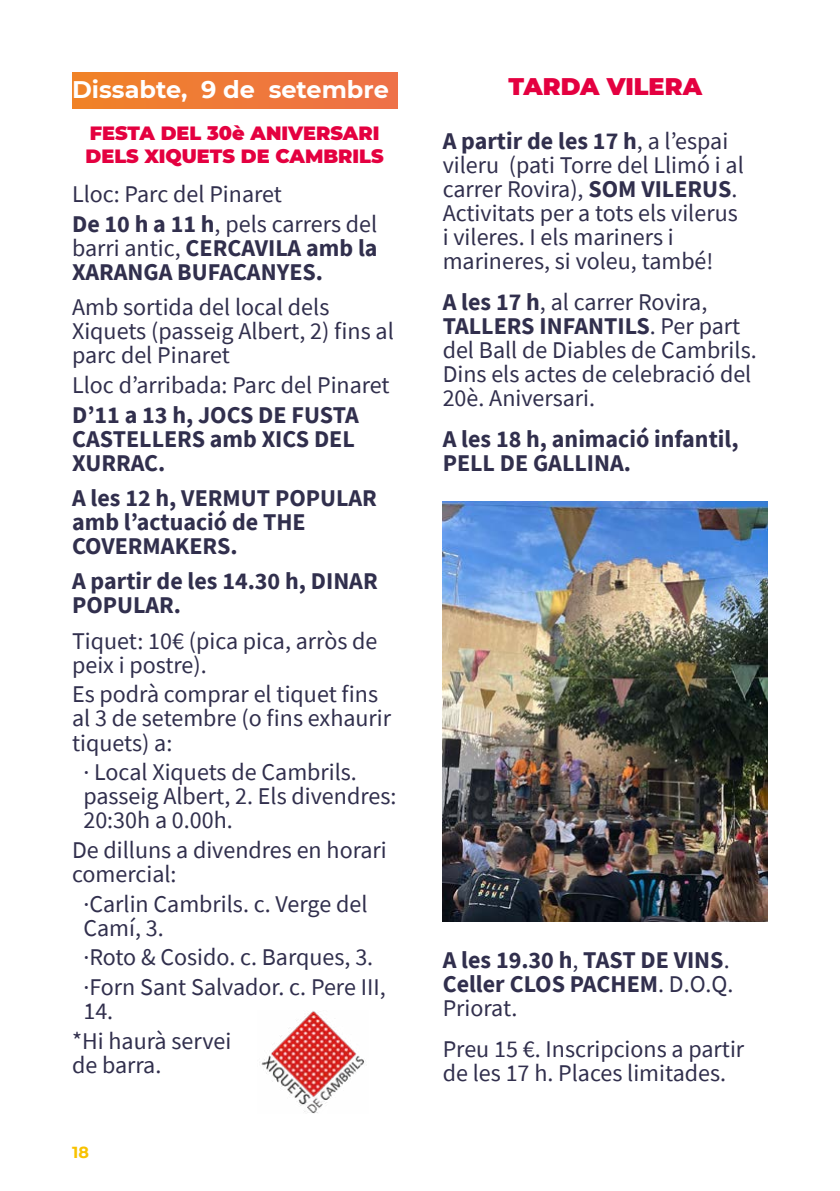
<style>
.page{position:relative;width:840px;height:1191px;background:#fff}
.page>*{position:absolute;margin:0;border:0;box-sizing:border-box;transform-origin:0 0}
.t1{font:24px/24px "Source Sans Pro";color:#312f4d}
.t2{font:700 24px/24px "Source Sans Pro";color:#312f4d}
.t3{font:700 24px "Montserrat";color:#fff}
.t4{font:900 24px "Montserrat";color:#e40040}
.t5{font:900 19.2px/23px "Montserrat";color:#e40040}
.t6{font:700 16px "Montserrat";color:#f8c200}
.s1{font-weight:700}
.s2{font-weight:400}
</style>
<div class="page">
<div style="left:72px;top:72px;width:325px;height:36px;background:linear-gradient(to right,#f08227,#ee7149)"></div>
<img style="left:261px;top:1011px;width:103px;height:102px">
<img style="left:442px;top:501px;width:325px;height:420px">
<p class="t3" style="left:72px;top:72px;width:318px">Dissabte, 9 de setembre</p>
<p class="t5" style="left:85px;top:120px;width:299px">FESTA DEL 30è ANIVERSARI<br>DELS XIQUETS DE CAMBRILS</p>
<p class="t1" style="left:72px;top:179px;width:306px;line-height:29.6px">Lloc: Parc del Pinaret<br><span class="s1">De 10 h a 11 h</span>, pels carrers del</p>
<p class="t2" style="left:72px;top:236px;width:307px"><span class="s2">barri antic,</span> CERCAVILA amb la<br>XARANGA BUFACANYES.</p>
<p class="t1" style="left:72px;top:295px;width:323px">Amb sortida del local dels<br>Xiquets (passeig Albert, 2) fins al parc del Pinaret</p>
<p class="t1" style="left:72px;top:373px;width:319px">Lloc d’arribada: Parc del Pinaret</p>
<p class="t2" style="left:72px;top:402px;width:288px">D’11 a 13 h, JOCS DE FUSTA<br>CASTELLERS amb XICS DEL<br>XURRAC.</p>
<p class="t2" style="left:72px;top:486px;width:306px">A les 12 h, VERMUT POPULAR amb l’actuació de THE<br>COVERMAKERS.</p>
<p class="t2" style="left:72px;top:569px;width:307px">A partir de les 14.30 h, DINAR<br>POPULAR.</p>
<p class="t1" style="left:72px;top:628px;width:307px">Tiquet: 10€ (pica pica, arròs de peix i postre).</p>
<p class="t1" style="left:72px;top:682px;width:320px">Es podrà comprar el tiquet fins al 3 de setembre (o fins exhaurir tiquets) a:</p>
<p class="t1" style="left:83px;top:760px;width:314px">· Local Xiquets de Cambrils. passeig Albert, 2. Els divendres:<br>20:30h a 0.00h.</p>
<p class="t1" style="left:72px;top:837px;width:316px">De dilluns a divendres en horari comercial:</p>
<p class="t1" style="left:83px;top:891px;width:285px">·Carlin Cambrils. c. Verge del<br>Camí, 3.</p>
<p class="t1" style="left:83px;top:942px;width:303px;line-height:29.6px">·Roto &amp; Cosido. c. Barques, 3. ·Forn Sant Salvador. c. Pere III,</p>
<p class="t1" style="left:72px;top:996px;width:161px;line-height:29.6px;text-indent:11px">14.<br>*Hi haurà servei</p>
<p class="t1" style="left:72px;top:1052px;width:91px">de barra.</p>
<p class="t6" style="left:72px;top:1141px;width:18px">18</p>
<p class="t4" style="left:508px;top:69px;width:195px">TARDA VILERA</p>
<p class="t1" style="left:442px;top:129px;width:302px"><span class="s1">A partir de les 17 h</span>, a l’espai vileru (pati Torre del Llimó i al carrer Rovira), <span class="s1">SOM VILERUS</span>.<br>Activitats per a tots els vilerus i vileres. I els mariners i marineres, si voleu, també!</p>
<p class="t1" style="left:442px;top:290px;width:315px"><span class="s1">A les 17 h</span>, al carrer Rovira,<br><span class="s1">TALLERS INFANTILS</span>. Per part del Ball de Diables de Cambrils.<br>Dins els actes de celebració del<br>20è. Aniversari.</p>
<p class="t2" style="left:442px;top:427px;width:297px">A les 18 h, animació infantil,<br>PELL DE GALLINA.</p>
<p class="t2" style="left:442px;top:948px;width:292px">A les 19.30 h<span class="s2">,</span> TAST DE VINS<span class="s2">.<br></span>Celler CLOS PACHEM<span class="s2">. D.O.Q.<br>Priorat.</span></p>
<p class="t1" style="left:442px;top:1037px;width:303px">Preu 15 €. Inscripcions a partir de les 17 h. Places limitades.</p>
</div>
